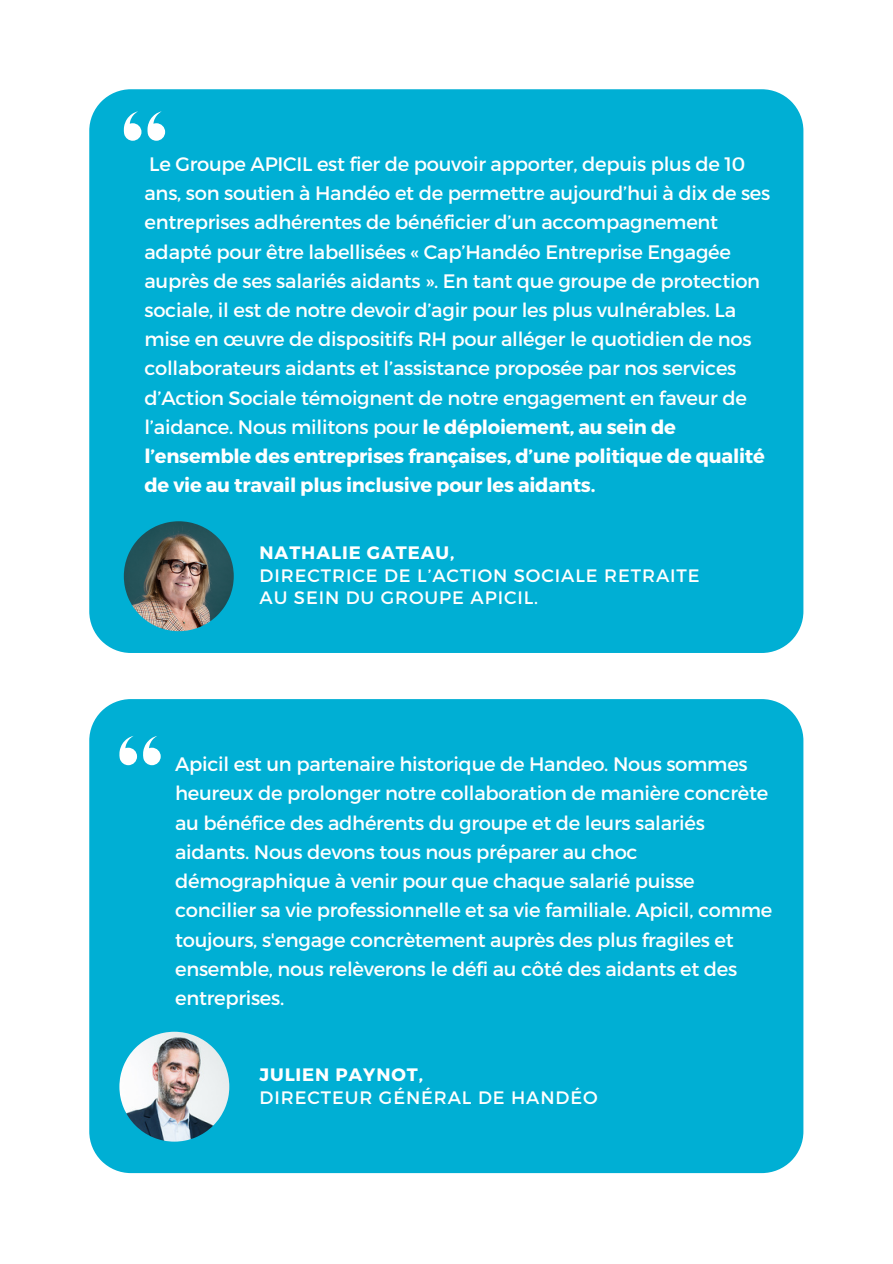
<style>
.page{position:relative;width:893px;height:1264px;background:#fff}
.page>*{position:absolute;margin:0;border:0;box-sizing:border-box;transform-origin:0 0}
.t1{font:19.5px/29.2px "Montserrat";letter-spacing:-.015em;color:#fff}
.t2{font:18px "Montserrat";letter-spacing:.05em;color:#fff}
.t3{font:700 18px "Montserrat";letter-spacing:.05em;color:#fff}
.s1{font-weight:700}
</style>
<div class="page">
<div style="left:89px;top:89px;width:714px;height:564px;background:#00afd4"></div>
<svg style="left:124px;top:111px;width:17px;height:30px"></svg>
<svg style="left:147px;top:111px;width:18px;height:30px"></svg>
<img style="left:124px;top:521px;width:110px;height:110px">
<div style="left:89px;top:699px;width:714px;height:474px;background:#00afd4"></div>
<img style="left:119px;top:1031px;width:110px;height:110px">
<svg style="left:119px;top:735px;width:18px;height:30px"></svg>
<svg style="left:143px;top:735px;width:18px;height:30px"></svg>
<p class="t1" style="left:144px;top:148px;width:627px">Le Groupe APICIL est fier de pouvoir apporter, depuis plus de 10 ans, son soutien à Handéo et de permettre aujourd’hui à dix de ses entreprises adhérentes de bénéficier d’un accompagnement adapté pour être labellisées « Cap’Handéo Entreprise Engagée auprès de ses salariés aidants ». En tant que groupe de protection sociale, il est de notre devoir d’agir pour les plus vulnérables. La mise en œuvre de dispositifs RH pour alléger le quotidien de nos collaborateurs aidants et l’assistance proposée par nos services d’Action Sociale témoignent de notre engagement en faveur de l’aidance. Nous militons pour <span class="s1">le déploiement, au sein de l’ensemble des entreprises françaises, d’une politique de qualité de vie au travail plus inclusive pour les aidants.</span></p>
<p class="t3" style="left:259px;top:541px;width:196px">NATHALIE GATEAU,</p>
<p class="t2" style="left:259px;top:563px;width:441px">DIRECTRICE DE L’ACTION SOCIALE RETRAITE</p>
<p class="t2" style="left:259px;top:586px;width:280px">AU SEIN DU GROUPE APICIL.</p>
<p class="t1" style="left:175px;top:748px;width:598px">Apicil est un partenaire historique de Handeo. Nous sommes heureux de prolonger notre collaboration de manière concrète au bénéfice des adhérents du groupe et de leurs salariés aidants. Nous devons tous nous préparer au choc démographique à venir pour que chaque salarié puisse concilier sa vie professionnelle et sa vie familiale. Apicil, comme toujours, s'engage concrètement auprès des plus fragiles et ensemble, nous relèverons le défi au côté des aidants et des entreprises.</p>
<p class="t3" style="left:259px;top:1062px;width:165px">JULIEN PAYNOT,</p>
<p class="t2" style="left:259px;top:1085px;width:339px">DIRECTEUR GÉNÉRAL DE HANDÉO</p>
</div>
